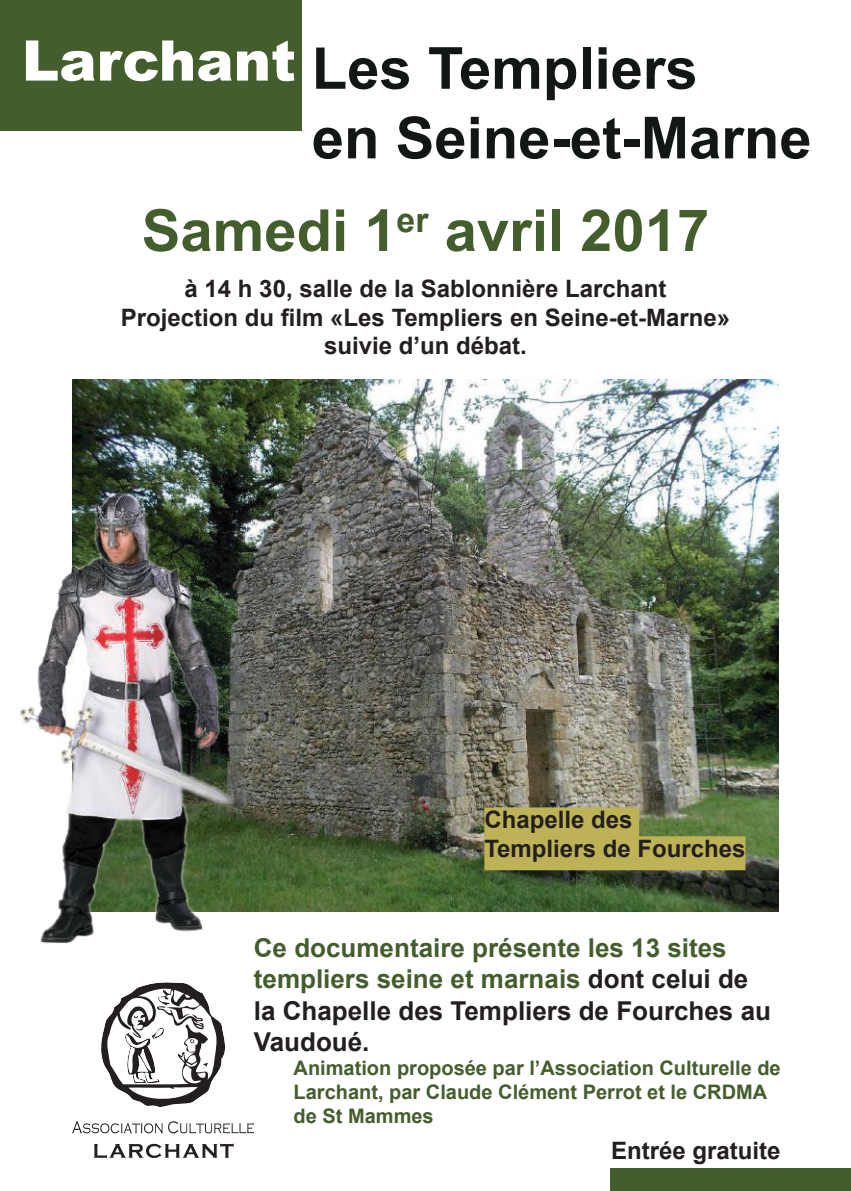
<style>
.page{position:relative;width:851px;height:1191px;background:#fff}
.page>*{position:absolute;margin:0;border:0;box-sizing:border-box;transform-origin:0 0}
.t1{font:700 58px/69.6px "Arial";color:#121615}
.t2{font:700 58px "Arial";color:#445d2d}
.t3{font:900 56px "Arial";color:#fff}
.t4{font:700 26px/31.2px "Arial";color:#445d2d}
.t5{font:700 24px/28.8px "Arial";color:#241f1f;text-align:center}
.t6{font:700 20px/24px "Arial";color:#445d2d}
.s1{color:#241f1f}
</style>
<div class="page">
<img style="left:72px;top:380px;width:706px;height:532px">
<svg style="left:101px;top:982px;width:124px;height:125px"></svg>
<svg style="left:72px;top:1121px;width:182px;height:12px"></svg>
<svg style="left:94px;top:1143px;width:140px;height:15px"></svg>
<img style="left:19px;top:465px;width:360px;height:479px">
<div style="left:0;top:0;width:301px;height:130px;background:#445d2d"></div>
<div style="left:610px;top:1168px;width:240px;height:23px;background:#445d2d"></div>
<div style="left:484px;top:807px;width:155px;height:34px;background:#bdb255"></div>
<div style="left:484px;top:836px;width:261px;height:34px;background:#bdb255"></div>
<h2 class="t3" style="left:22px;top:20px;width:275px">Larchant</h2>
<h1 class="t1" style="left:312px;top:35px;width:501px">Les Templiers<br>en Seine-et-Marne</h1>
<h1 class="t2" style="left:142px;top:192px;width:569px">Samedi 1<sup>er</sup> avril 2017</h1>
<p class="t5" style="left:121px;top:275px;width:611px">à 14 h 30, salle de la Sablonnière Larchant<br>Projection du film «Les Templiers en Seine-et-Marne» suivie d’un débat.</p>
<p class="t5" style="left:484px;top:806px;width:262px;text-align:left">Chapelle des<br>Templiers de Fourches</p>
<p class="t4" style="left:254px;top:933px;width:518px">Ce documentaire présente les 13 sites templiers seine et marnais <span class="s1">dont celui de la Chapelle des Templiers de Fourches au<br>Vaudoué.</span></p>
<p class="t6" style="left:293px;top:1056px;width:488px">Animation proposée par l’Association Culturelle de<br>Larchant, par Claude Clément Perrot et le CRDMA de St Mammes</p>
<p class="t5" style="left:611px;top:1136px;width:171px">Entrée gratuite</p>
</div>
